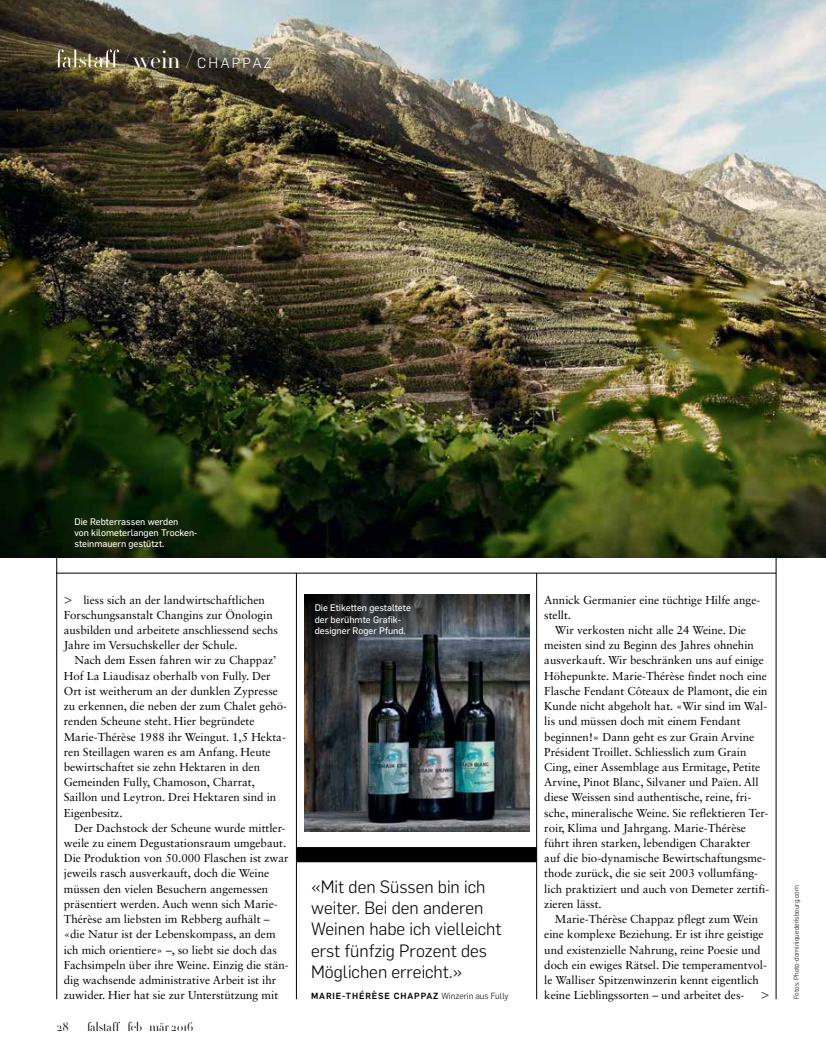
<style>
.page{position:relative;width:826px;height:1063px;background:#fff}
.page>*{position:absolute;margin:0;border:0;box-sizing:border-box;transform-origin:0 0}
.t1{font:300 17.5px/21.2px "Flama";color:#000}
.t2{font:300 15px "Flama";color:#000}
.t3{font:300 14.38px "Flama";letter-spacing:.15em;color:#fff}
.t4{font:300 12.5px "HTF Didot L96";letter-spacing:.01em;color:#000}
.t5{font:11.5px/15.2px "Sabon LT Std";color:#000}
.t6{font:9.38px/11.2px "Flama Basic";color:#fff}
.t7{font:500 8.75px "Flama";letter-spacing:.1em;color:#000}
.t8{font:300 6.88px "Flama";color:#000}
.s1{font-family:"HTF Didot L24";font-size:24px}
.s2{font-weight:300}
</style>
<div class="page">
<img style="left:304px;top:594px;width:225px;height:238px">
<hr style="left:56px;top:81px;width:1px;height:918px;background:#000">
<hr style="left:775px;top:558px;width:1px;height:441px;background:#000">
<hr style="left:296px;top:573px;width:1px;height:426px;background:#000">
<hr style="left:56px;top:573px;width:720px;height:1px;background:#000">
<hr style="left:536px;top:573px;width:1px;height:426px;background:#000">
<div style="left:296px;top:847px;width:240px;height:15px;background:#000"></div>
<img style="left:0;top:0;width:826px;height:558px">
<svg style="left:56px;top:49px;width:75px;height:19px"></svg>
<p class="t3" style="left:134px;top:53px;width:140px"><span class="s1">wein/</span> CHAPPAZ</p>
<p class="t6" style="left:74px;top:515px;width:125px">Die Rebterrassen werden<br>von kilometerlangen Trocken&shy;steinmauern gestützt.</p>
<p class="t5" style="left:64px;top:592px;width:216px;text-indent:20px">liess sich an der landwirtschaftlichen Forschungsanstalt Changins zur Önologin ausbilden und arbeitete anschliessend sechs Jahre im Versuchskeller der Schule.</p>
<p class="t5" style="left:64px;top:653px;width:225px;text-indent:11px">Nach dem Essen fahren wir zu Chappaz’ Hof La Liaudisaz oberhalb von Fully. Der Ort ist weitherum an der dunklen Zypresse zu erkennen, die neben der zum Chalet gehö&shy;renden Scheune steht. Hier begründete Marie-Thérèse 1988 ihr Weingut. 1,5 Hekta&shy;ren Steillagen waren es am Anfang. Heute bewirtschaftet sie zehn Hektaren in den Gemeinden Fully, Chamoson, Charrat, Saillon und Leytron. Drei Hektaren sind in Eigenbesitz.</p>
<p class="t5" style="left:64px;top:820px;width:226px;text-indent:11px">Der Dachstock der Scheune wurde mittler&shy;weile zu einem Degustationsraum umgebaut.<br>Die Produktion von 50.000 Flaschen ist zwar jeweils rasch ausverkauft, doch die Weine müssen den vielen Besuchern angemessen präsentiert werden. Auch wenn sich Marie-Thérèse am liebsten im Rebberg aufhält – «die Natur ist der Lebenskompass, an dem ich mich orientiere» –, so liebt sie doch das Fachsimpeln über ihre Weine. Einzig die stän&shy;dig wachsende administrative Arbeit ist ihr zuwider. Hier hat sie zur Unterstützung mit</p>
<h2 class="t2" style="left:64px;top:589px;width:10px">&gt;</h2>
<p class="t4" style="left:57px;top:1018px;width:13px">28</p>
<p class="t4" style="left:87px;top:1018px;width:108px">falstaff feb–mär 2016</p>
<p class="t6" style="left:315px;top:602px;width:98px">Die Etiketten gestaltete der berühmte Grafik&shy;designer Roger Pfund.</p>
<h1 class="t1" style="left:311px;top:875px;width:192px">«Mit den Süssen bin ich weiter. Bei den anderen<br>Weinen habe ich vielleicht erst fünfzig Prozent des<br>Möglichen erreicht.»</h1>
<p class="t7" style="left:311px;top:990px;width:199px">MARIE-THÉRÈSE CHAPPAZ <span class="s2">Winzerin aus Fully</span></p>
<p class="t5" style="left:544px;top:592px;width:217px">Annick Germanier eine tüchtige Hilfe ange&shy;stellt.</p>
<p class="t5" style="left:544px;top:622px;width:226px;text-indent:11px">Wir verkosten nicht alle 24 Weine. Die meisten sind zu Beginn des Jahres ohnehin ausverkauft. Wir beschränken uns auf einige Höhepunkte. Marie-Thérèse findet noch eine Flasche Fendant Côteaux de Plamont, die ein Kunde nicht abgeholt hat. «Wir sind im Wal&shy;lis und müssen doch mit einem Fendant beginnen!» Dann geht es zur Grain Arvine Président Troillet. Schliesslich zum Grain Cing, einer Assemblage aus Ermitage, Petite Arvine, Pinot Blanc, Silvaner und Païen. All diese Weissen sind authentische, reine, fri&shy;sche, mineralische Weine. Sie reflektieren Ter&shy;roir, Klima und Jahrgang. Marie-Thérèse führt ihren starken, lebendigen Charakter<br>auf die bio-dynamische Bewirtschaftungsme&shy;thode zurück, die sie seit 2003 vollumfäng&shy;lich praktiziert und auch von Demeter zertifi&shy;zieren lässt.</p>
<p class="t5" style="left:544px;top:911px;width:224px;text-indent:11px">Marie-Thérèse Chappaz pflegt zum Wein eine komplexe Beziehung. Er ist ihre geistige und existenzielle Nahrung, reine Poesie und doch ein ewiges Rätsel. Die temperamentvol&shy;le Walliser Spitzenwinzerin kennt eigentlich keine Lieblingssorten – und arbeitet des-</p>
<h2 class="t2" style="left:760px;top:985px;width:10px">&gt;</h2>
<p class="t8" style="left:792px;top:999px;width:115px;rotate:-90deg">Fotos: Photo-dominiquederisbourg.com</p>
</div>
